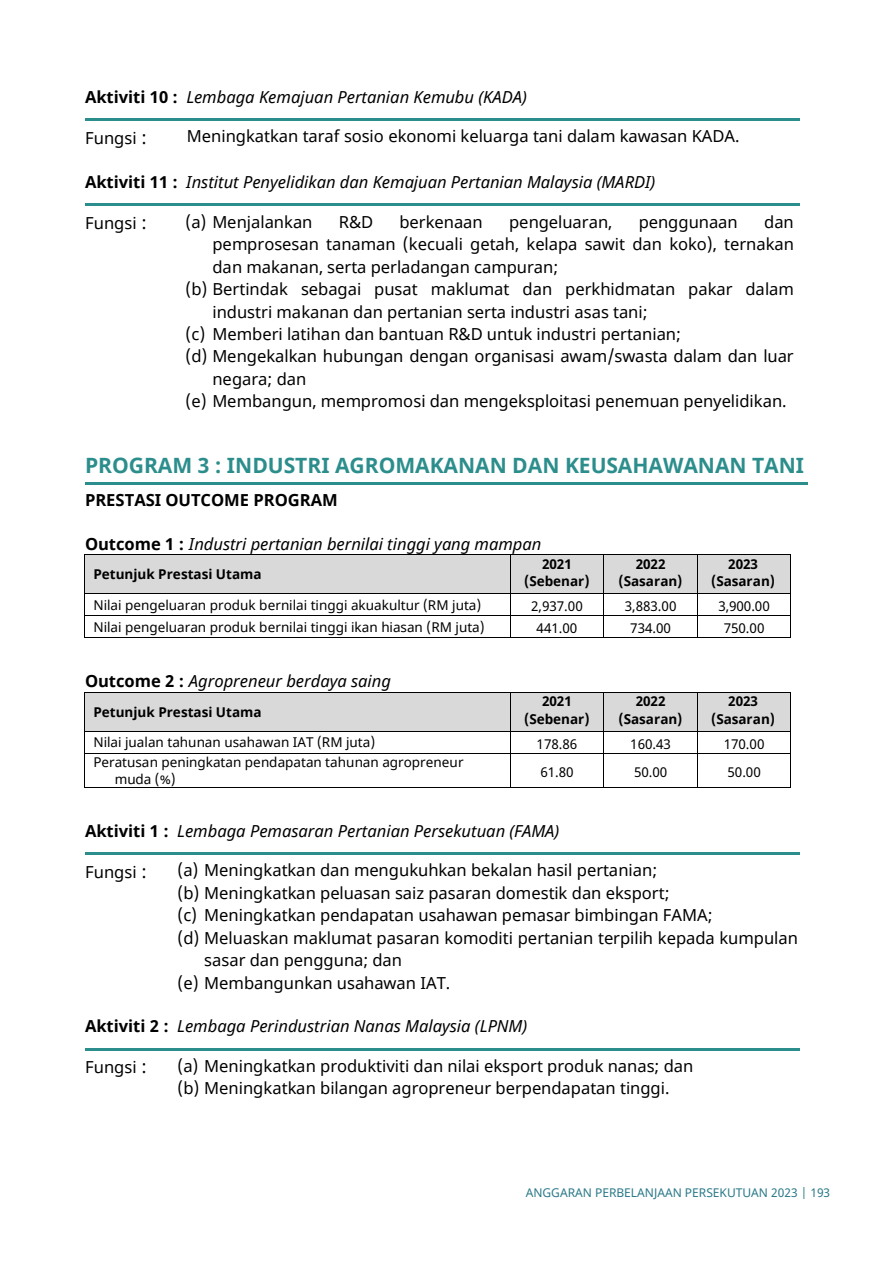
<style>
.page{position:relative;width:894px;height:1264px;background:#fff}
.page>*{position:absolute;margin:0;border:0;box-sizing:border-box;transform-origin:0 0}
.t1{font:700 21px "Noto Sans";color:#2c8e8c}
.t2{font:16.5px/22.5px "Noto Sans";color:#000}
.t3{font:italic 16.5px "Noto Sans";letter-spacing:-.005em;color:#000}
.t4{font:700 16.5px "Noto Sans";letter-spacing:-.005em;color:#000}
.t5{font:13.5px "Noto Sans";color:#000}
.t6{font:700 13.5px "Noto Sans";letter-spacing:-.005em;color:#000}
.t7{font:12px "Noto Sans";color:#297887}
.s1{font-weight:700;font-style:normal}
.s2{font-size:18px}
</style>
<div class="page">
<hr style="left:85px;top:119px;width:714px;height:2px;background:#2c8e8c">
<hr style="left:85px;top:204px;width:714px;height:2px;background:#2c8e8c">
<hr style="left:85px;top:482px;width:722px;height:3px;background:#2c8e8c">
<div style="left:85px;top:555px;width:425px;height:38px;background:#d9d9d9"></div>
<div style="left:510px;top:555px;width:93px;height:38px;background:#d9d9d9"></div>
<div style="left:604px;top:555px;width:93px;height:38px;background:#d9d9d9"></div>
<div style="left:697px;top:555px;width:93px;height:38px;background:#d9d9d9"></div>
<hr style="left:85px;top:554px;width:424px;height:1px;background:#000">
<hr style="left:510px;top:554px;width:93px;height:1px;background:#000">
<hr style="left:604px;top:554px;width:93px;height:1px;background:#000">
<hr style="left:697px;top:554px;width:93px;height:1px;background:#000">
<hr style="left:84px;top:555px;width:1px;height:38px;background:#000">
<hr style="left:509px;top:555px;width:1px;height:38px;background:#000">
<hr style="left:603px;top:555px;width:1px;height:38px;background:#000">
<hr style="left:697px;top:555px;width:1px;height:38px;background:#000">
<hr style="left:790px;top:555px;width:1px;height:38px;background:#000">
<hr style="left:85px;top:593px;width:424px;height:1px;background:#000">
<hr style="left:510px;top:593px;width:93px;height:1px;background:#000">
<hr style="left:604px;top:593px;width:93px;height:1px;background:#000">
<hr style="left:697px;top:593px;width:93px;height:1px;background:#000">
<hr style="left:85px;top:615px;width:424px;height:1px;background:#000">
<hr style="left:510px;top:615px;width:93px;height:1px;background:#000">
<hr style="left:604px;top:615px;width:93px;height:1px;background:#000">
<hr style="left:697px;top:615px;width:93px;height:1px;background:#000">
<svg style="left:84px;top:593px;width:1px;height:45px"></svg>
<hr style="left:85px;top:637px;width:424px;height:1px;background:#000">
<hr style="left:510px;top:637px;width:93px;height:1px;background:#000">
<svg style="left:603px;top:593px;width:1px;height:45px"></svg>
<hr style="left:604px;top:637px;width:93px;height:1px;background:#000">
<svg style="left:697px;top:594px;width:1px;height:43px"></svg>
<hr style="left:697px;top:637px;width:93px;height:1px;background:#000">
<svg style="left:790px;top:593px;width:1px;height:45px"></svg>
<div style="left:85px;top:692px;width:425px;height:38px;background:#d9d9d9"></div>
<div style="left:510px;top:692px;width:93px;height:38px;background:#d9d9d9"></div>
<div style="left:604px;top:692px;width:93px;height:38px;background:#d9d9d9"></div>
<div style="left:697px;top:692px;width:93px;height:38px;background:#d9d9d9"></div>
<hr style="left:85px;top:691px;width:424px;height:1px;background:#000">
<hr style="left:510px;top:691px;width:93px;height:1px;background:#000">
<hr style="left:604px;top:691px;width:93px;height:1px;background:#000">
<hr style="left:697px;top:691px;width:93px;height:1px;background:#000">
<hr style="left:84px;top:692px;width:1px;height:38px;background:#000">
<hr style="left:509px;top:692px;width:1px;height:38px;background:#000">
<hr style="left:603px;top:692px;width:1px;height:38px;background:#000">
<hr style="left:697px;top:692px;width:1px;height:38px;background:#000">
<hr style="left:790px;top:692px;width:1px;height:38px;background:#000">
<hr style="left:85px;top:730px;width:424px;height:1px;background:#000">
<hr style="left:510px;top:730px;width:93px;height:1px;background:#000">
<hr style="left:604px;top:730px;width:93px;height:1px;background:#000">
<hr style="left:697px;top:730px;width:93px;height:1px;background:#000">
<svg style="left:84px;top:730px;width:1px;height:23px"></svg>
<hr style="left:85px;top:752px;width:424px;height:1px;background:#000">
<hr style="left:510px;top:752px;width:93px;height:1px;background:#000">
<svg style="left:603px;top:730px;width:1px;height:23px"></svg>
<hr style="left:604px;top:752px;width:93px;height:1px;background:#000">
<svg style="left:697px;top:731px;width:1px;height:21px"></svg>
<hr style="left:697px;top:752px;width:93px;height:1px;background:#000">
<svg style="left:790px;top:730px;width:1px;height:23px"></svg>
<hr style="left:84px;top:753px;width:1px;height:33px;background:#000">
<hr style="left:85px;top:786px;width:424px;height:1px;background:#000">
<hr style="left:509px;top:753px;width:1px;height:33px;background:#000">
<hr style="left:510px;top:786px;width:93px;height:1px;background:#000">
<hr style="left:603px;top:753px;width:1px;height:33px;background:#000">
<hr style="left:604px;top:786px;width:93px;height:1px;background:#000">
<hr style="left:697px;top:753px;width:1px;height:33px;background:#000">
<hr style="left:697px;top:786px;width:93px;height:1px;background:#000">
<hr style="left:790px;top:753px;width:1px;height:33px;background:#000">
<hr style="left:85px;top:852px;width:714px;height:2px;background:#2c8e8c">
<hr style="left:85px;top:1047px;width:714px;height:3px;background:#2c8e8c">
<h1 class="t3" style="left:85px;top:85px;width:443px"><span class="s1">Aktiviti 10 :</span> Lembaga Kemajuan Pertanian Kemubu (KADA)</h1>
<p class="t2" style="left:85px;top:127px;width:63px">Fungsi <span class="s2">:</span></p>
<p class="t2" style="left:187px;top:126px;width:554px">Meningkatkan taraf sosio ekonomi keluarga tani dalam kawasan KADA.</p>
<h1 class="t3" style="left:85px;top:170px;width:571px"><span class="s1">Aktiviti 11 :</span> Institut Penyelidikan dan Kemajuan Pertanian Malaysia (MARDI)</h1>
<p class="t2" style="left:85px;top:212px;width:63px">Fungsi <span class="s2">:</span></p>
<p class="t2" style="left:185px;top:211px;width:128px">(a) Menjalankan</p>
<p class="t2" style="left:339px;top:211px;width:36px">R&amp;D</p>
<p class="t2" style="left:399px;top:211px;width:85px">berkenaan</p>
<p class="t2" style="left:509px;top:211px;width:105px">pengeluaran,</p>
<p class="t2" style="left:638px;top:211px;width:100px">penggunaan</p>
<p class="t2" style="left:212px;top:211px;width:583px;text-align:justify;text-indent:551px">dan pemprosesan tanaman (kecuali getah, kelapa sawit dan koko), ternakan dan makanan, serta perladangan campuran;</p>
<p class="t2" style="left:212px;top:278px;width:583px;text-indent:-27px">(b) Bertindak sebagai pusat maklumat dan perkhidmatan pakar dalam industri makanan dan pertanian serta industri asas tani;</p>
<p class="t2" style="left:185px;top:323px;width:497px">(c) Memberi latihan dan bantuan R&amp;D untuk industri pertanian;</p>
<p class="t2" style="left:212px;top:346px;width:583px;text-indent:-27px">(d) Mengekalkan hubungan dengan organisasi awam/swasta dalam dan luar negara; dan</p>
<p class="t2" style="left:185px;top:391px;width:602px">(e) Membangun, mempromosi dan mengeksploitasi penemuan penyelidikan.</p>
<h1 class="t1" style="left:85px;top:450px;width:720px">PROGRAM 3 : INDUSTRI AGROMAKANAN DAN KEUSAHAWANAN TANI</h1>
<p class="t4" style="left:85px;top:488px;width:254px">PRESTASI OUTCOME PROGRAM</p>
<h2 class="t3" style="left:85px;top:532px;width:458px"><span class="s1">Outcome 1 :</span> Industri pertanian bernilai tinggi yang mampan</h2>
<p class="t6" style="left:93px;top:564px;width:170px">Petunjuk Prestasi Utama</p>
<p class="t6" style="left:542px;top:554px;width:31px">2021</p>
<p class="t6" style="left:524px;top:571px;width:67px">(Sebenar)</p>
<p class="t6" style="left:635px;top:554px;width:31px">2022</p>
<p class="t6" style="left:618px;top:571px;width:65px">(Sasaran)</p>
<p class="t6" style="left:728px;top:554px;width:31px">2023</p>
<p class="t6" style="left:711px;top:571px;width:65px">(Sasaran)</p>
<p class="t5" style="left:93px;top:595px;width:389px">Nilai pengeluaran produk bernilai tinggi akuakultur (RM juta)</p>
<p class="t5" style="left:531px;top:597px;width:53px">2,937.00</p>
<p class="t5" style="left:624px;top:597px;width:53px">3,883.00</p>
<p class="t5" style="left:718px;top:597px;width:53px">3,900.00</p>
<p class="t5" style="left:93px;top:617px;width:392px">Nilai pengeluaran produk bernilai tinggi ikan hiasan (RM juta)</p>
<p class="t5" style="left:536px;top:619px;width:42px">441.00</p>
<p class="t5" style="left:630px;top:619px;width:42px">734.00</p>
<p class="t5" style="left:723px;top:619px;width:42px">750.00</p>
<h2 class="t3" style="left:85px;top:669px;width:307px"><span class="s1">Outcome 2 :</span> Agropreneur berdaya saing</h2>
<p class="t6" style="left:93px;top:702px;width:170px">Petunjuk Prestasi Utama</p>
<p class="t6" style="left:542px;top:691px;width:31px">2021</p>
<p class="t6" style="left:524px;top:709px;width:67px">(Sebenar)</p>
<p class="t6" style="left:635px;top:691px;width:31px">2022</p>
<p class="t6" style="left:618px;top:709px;width:65px">(Sasaran)</p>
<p class="t6" style="left:728px;top:691px;width:31px">2023</p>
<p class="t6" style="left:711px;top:709px;width:65px">(Sasaran)</p>
<p class="t5" style="left:93px;top:732px;width:283px">Nilai jualan tahunan usahawan IAT (RM juta)</p>
<p class="t5" style="left:536px;top:734px;width:42px">178.86</p>
<p class="t5" style="left:630px;top:734px;width:42px">160.43</p>
<p class="t5" style="left:723px;top:734px;width:42px">170.00</p>
<p class="t5" style="left:93px;top:752px;width:371px">Peratusan peningkatan pendapatan tahunan agropreneur</p>
<p class="t5" style="left:115px;top:769px;width:62px">muda (%)</p>
<p class="t5" style="left:540px;top:762px;width:35px">61.80</p>
<p class="t5" style="left:634px;top:762px;width:35px">50.00</p>
<p class="t5" style="left:727px;top:762px;width:35px">50.00</p>
<h1 class="t3" style="left:85px;top:818px;width:476px"><span class="s1">Aktiviti 1 :</span> Lembaga Pemasaran Pertanian Persekutuan (FAMA)</h1>
<p class="t2" style="left:85px;top:861px;width:63px">Fungsi <span class="s2">:</span></p>
<p class="t2" style="left:177px;top:859px;width:481px">(a) Meningkatkan dan mengukuhkan bekalan hasil pertanian;</p>
<p class="t2" style="left:177px;top:881px;width:493px">(b) Meningkatkan peluasan saiz pasaran domestik dan eksport;</p>
<p class="t2" style="left:177px;top:904px;width:536px">(c) Meningkatkan pendapatan usahawan pemasar bimbingan FAMA;</p>
<p class="t2" style="left:204px;top:926px;width:595px;text-indent:-27px">(d) Meluaskan maklumat pasaran komoditi pertanian terpilih kepada kumpulan sasar dan pengguna; dan</p>
<p class="t2" style="left:177px;top:971px;width:274px">(e) Membangunkan usahawan IAT.</p>
<h1 class="t3" style="left:85px;top:1014px;width:443px"><span class="s1">Aktiviti 2 :</span> Lembaga Perindustrian Nanas Malaysia (LPNM)</h1>
<p class="t2" style="left:85px;top:1056px;width:63px">Fungsi <span class="s2">:</span></p>
<p class="t2" style="left:177px;top:1054px;width:517px">(a) Meningkatkan produktiviti dan nilai eksport produk nanas; dan</p>
<p class="t2" style="left:177px;top:1077px;width:493px">(b) Meningkatkan bilangan agropreneur berpendapatan tinggi.</p>
<p class="t7" style="left:525px;top:1184px;width:306px">ANGGARAN PERBELANJAAN PERSEKUTUAN 2023 | 193</p>
</div>
